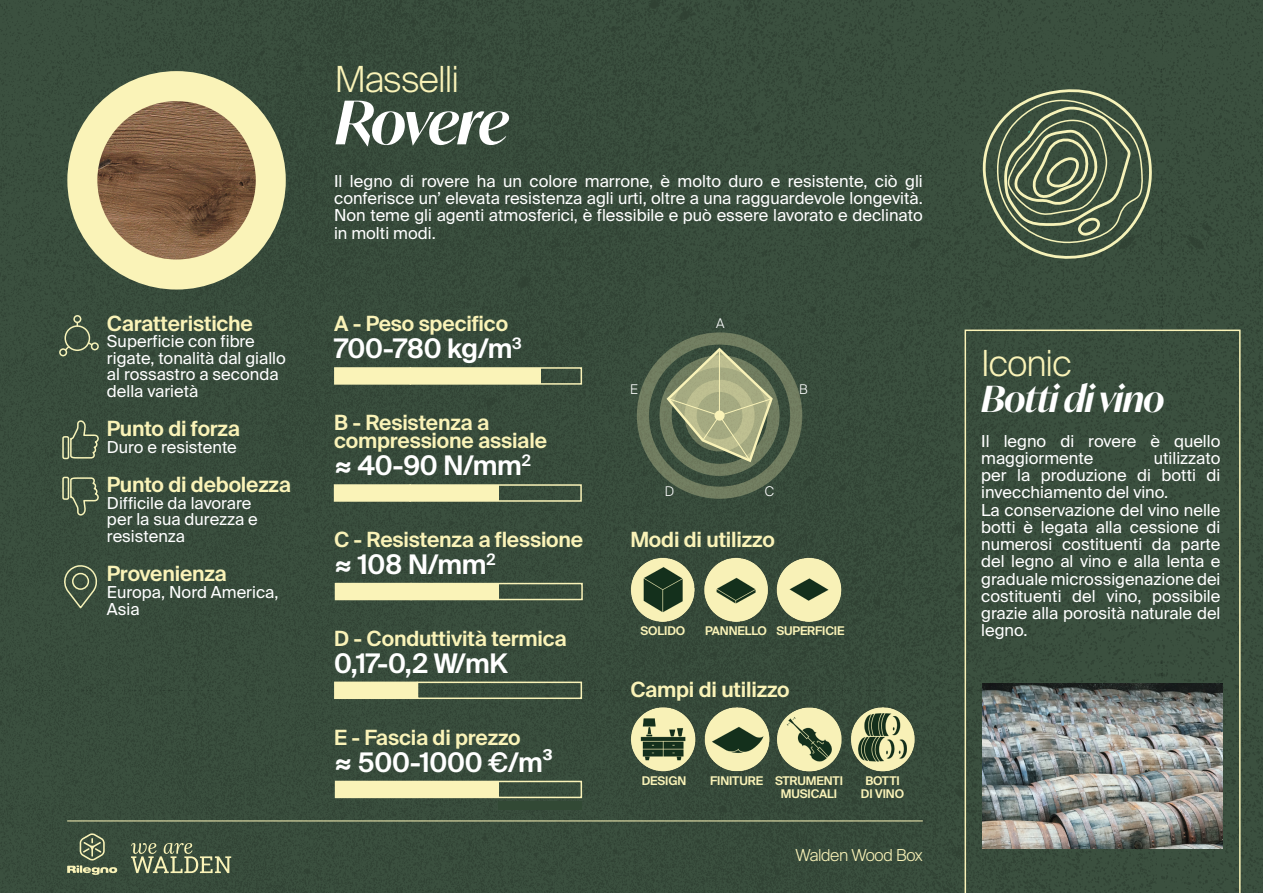
<style>
.page{position:relative;width:1263px;height:893px;background:#fff}
.page>*{position:absolute;margin:0;border:0;box-sizing:border-box;transform-origin:0 0}
.TITOLO_MATERIALE{font:italic 600 60px "Ivy Mode";letter-spacing:-.05em;color:#fff}
.TITOLO_CATEGORIA{font:300 36px "Suisse Intl";letter-spacing:-.025em;color:#faf3b8}
.TITOLO_ICONIC{font:italic 600 36px "Ivy Mode";letter-spacing:-.025em;color:#fff}
.VALORI_CARATTERISTIC{font:600 27px "Suisse Intl";letter-spacing:-.01em;color:#fff}
.Titoli_caratteristic{font:600 27px "Suisse Intl";letter-spacing:-.01em;color:#fff}
.Titoli_caratteristic-2{font:600 21px/18px "Suisse Intl";letter-spacing:-.01em;color:#faf3b8}
.Testo_normale_descri{font:16.5px/17.2px "Suisse Intl";color:#fff;text-align:justify}
.testo_normale{font:16.5px/16.5px "Suisse Intl";color:#fff}
.Titoli_caratteristic-3{font:16.5px/17.2px "Suisse Intl";color:#fff}
.t1{font:300 16.5px "Suisse Intl";letter-spacing:-.025em;color:#faf3b8}
.t2{font:300 13.35px "Suisse Intl";color:#fff}
.VOCI_UTILIZZO{font:600 12px/13.5px "Suisse Intl";letter-spacing:-.01em;color:#faf3b8;text-align:center}
</style>
<div class="page">
<div style="left:0;top:0;width:1161px;height:690px;background:#384c3c"></div>
<img style="left:1161px;top:0;width:102px;height:690px">
<img style="left:1240px;top:693px;width:23px;height:200px">
<div style="left:0;top:690px;width:964px;height:203px;background:#384c3c"></div>
<div style="left:637px;top:332px;width:165px;height:167px;border:12px solid #faf3b8;border-radius:50%"></div>
<div style="left:659px;top:355px;width:120px;height:121px;border:12px solid #faf3b8;border-radius:50%"></div>
<svg style="left:964px;top:330px;width:276px;height:563px"></svg>
<img style="left:82px;top:89px;width:189px;height:177px">
<div style="left:67px;top:71px;width:219px;height:219px;border:30px solid #faf3b8;border-radius:50%"></div>
<svg style="left:67px;top:833px;width:50px;height:42px"></svg>
<svg style="left:131px;top:843px;width:100px;height:30px"></svg>
<hr style="left:67px;top:820px;width:856px;height:1px;background:#faf3b8">
<img style="left:630px;top:703px;width:70px;height:71px">
<img style="left:702px;top:706px;width:70px;height:71px">
<img style="left:626px;top:553px;width:71px;height:71px">
<img style="left:701px;top:553px;width:71px;height:71px">
<img style="left:774px;top:553px;width:72px;height:71px">
<svg style="left:972px;top:80px;width:187px;height:189px"></svg>
<img style="left:774px;top:706px;width:71px;height:71px">
<img style="left:848px;top:706px;width:70px;height:71px">
<img style="left:983px;top:683px;width:239px;height:165px">
<svg style="left:59px;top:562px;width:39px;height:48px"></svg>
<svg style="left:62px;top:420px;width:39px;height:40px"></svg>
<svg style="left:62px;top:476px;width:39px;height:40px"></svg>
<div style="left:65px;top:325px;width:25px;height:26px;border:2px solid #f7f3b9;border-radius:50%"></div>
<div style="left:59px;top:348px;width:8px;height:8px;border:2px solid #f7f3b9;border-radius:50%"></div>
<div style="left:73px;top:315px;width:8px;height:8px;border:2px solid #f7f3b9;border-radius:50%"></div>
<div style="left:91px;top:342px;width:8px;height:8px;border:2px solid #f7f3b9;border-radius:50%"></div>
<svg style="left:63px;top:345px;width:8px;height:7px"></svg>
<svg style="left:86px;top:341px;width:8px;height:6px"></svg>
<div style="left:335px;top:583px;width:77px;height:17px;border:2px solid #faf3b8"></div>
<div style="left:335px;top:584px;width:164px;height:15px;background:#faf3b8"></div>
<div style="left:410px;top:583px;width:173px;height:17px;border:2px solid #faf3b8"></div>
<div style="left:334px;top:484px;width:77px;height:18px;border:2px solid #faf3b8"></div>
<div style="left:335px;top:485px;width:164px;height:16px;background:#faf3b8"></div>
<div style="left:409px;top:484px;width:173px;height:18px;border:2px solid #faf3b8"></div>
<div style="left:334px;top:367px;width:77px;height:18px;border:2px solid #faf3b8"></div>
<div style="left:335px;top:368px;width:205px;height:16px;background:#faf3b8"></div>
<div style="left:410px;top:367px;width:172px;height:18px;border:2px solid #faf3b8"></div>
<div style="left:335px;top:781px;width:164px;height:16px;background:#faf3b8"></div>
<div style="left:335px;top:781px;width:247px;height:17px;border:2px solid #faf3b8"></div>
<div style="left:499px;top:801px;width:83px;height:8px;background:#324935"></div>
<div style="left:334px;top:682px;width:84px;height:17px;border:2px solid #faf3b8"></div>
<div style="left:335px;top:682px;width:83px;height:16px;background:#faf3b8"></div>
<div style="left:417px;top:682px;width:165px;height:17px;border:2px solid #faf3b8"></div>
<svg style="left:665px;top:346px;width:109px;height:118px"></svg>
<hr style="left:719px;top:350px;width:1px;height:65px;background:#faf3b8">
<p class="Titoli_caratteristic-2" style="left:107px;top:315px;width:147px">Caratteristiche</p>
<p class="testo_normale" style="left:107px;top:333px;width:180px">Superficie con fibre rigate, tonalità dal giallo al rossastro a seconda della varietà</p>
<p class="Titoli_caratteristic-2" style="left:107px;top:420px;width:135px">Punto di forza</p>
<p class="testo_normale" style="left:107px;top:439px;width:131px">Duro e resistente</p>
<p class="Titoli_caratteristic-2" style="left:107px;top:476px;width:186px">Punto di debolezza</p>
<p class="testo_normale" style="left:107px;top:495px;width:152px">Difficile da lavorare per la sua durezza e resistenza</p>
<p class="Titoli_caratteristic-2" style="left:107px;top:564px;width:121px">Provenienza</p>
<p class="Titoli_caratteristic-3" style="left:107px;top:583px;width:173px">Europa, Nord America,<br>Asia</p>
<p class="TITOLO_CATEGORIA" style="left:335px;top:58px;width:126px">Masselli</p>
<p class="TITOLO_MATERIALE" style="left:335px;top:82px;width:176px">Rovere</p>
<p class="Testo_normale_descri" style="left:334px;top:173px;width:590px">Il legno di rovere ha un colore marrone, è molto duro e resistente, ciò gli conferisce un’ elevata resistenza agli urti, oltre a una ragguardevole longevità.<br>Non teme gli agenti atmosferici, è flessibile e può essere lavorato e declinato in molti modi.</p>
<p class="Titoli_caratteristic-2" style="left:334px;top:315px;width:176px">A - Peso specifico</p>
<p class="VALORI_CARATTERISTIC" style="left:334px;top:333px;width:189px">700-780 kg/m<sup>3</sup></p>
<p class="Titoli_caratteristic-2" style="left:334px;top:414px;width:214px">B - Resistenza a compressione assiale</p>
<p class="Titoli_caratteristic" style="left:334px;top:450px;width:198px">≈ 40-90 N/mm<sup>2</sup></p>
<p class="Titoli_caratteristic-2" style="left:334px;top:531px;width:251px">C - Resistenza a flessione</p>
<p class="Titoli_caratteristic" style="left:334px;top:549px;width:163px">≈ 108 N/mm<sup>2</sup></p>
<p class="Titoli_caratteristic-2" style="left:334px;top:629px;width:234px">D - Conduttività termica</p>
<p class="VALORI_CARATTERISTIC" style="left:334px;top:647px;width:175px">0,17-0,2 W/mK</p>
<p class="Titoli_caratteristic-2" style="left:334px;top:728px;width:188px">E - Fascia di prezzo</p>
<p class="VALORI_CARATTERISTIC" style="left:334px;top:746px;width:220px">≈ 500-1000 €/m³</p>
<p class="t2" style="left:630px;top:382px;width:9px">E</p>
<p class="t2" style="left:716px;top:316px;width:10px">A</p>
<p class="t2" style="left:799px;top:382px;width:10px">B</p>
<p class="t2" style="left:665px;top:483px;width:11px">D</p>
<p class="t2" style="left:765px;top:483px;width:11px">C</p>
<p class="Titoli_caratteristic-2" style="left:630px;top:531px;width:146px">Modi di utilizzo</p>
<p class="VOCI_UTILIZZO" style="left:640px;top:624px;width:46px">SOLIDO</p>
<p class="VOCI_UTILIZZO" style="left:705px;top:624px;width:63px">PANNELLO</p>
<p class="VOCI_UTILIZZO" style="left:776px;top:624px;width:70px">SUPERFICIE</p>
<p class="Titoli_caratteristic-2" style="left:630px;top:680px;width:161px">Campi di utilizzo</p>
<p class="VOCI_UTILIZZO" style="left:642px;top:774px;width:46px">DESIGN</p>
<p class="VOCI_UTILIZZO" style="left:710px;top:774px;width:54px">FINITURE</p>
<p class="VOCI_UTILIZZO" style="left:775px;top:774px;width:69px">STRUMENTI<br>MUSICALI</p>
<p class="VOCI_UTILIZZO" style="left:861px;top:774px;width:45px">BOTTI<br>DI VINO</p>
<p class="t1" style="left:795px;top:846px;width:129px">Walden Wood Box</p>
<p class="TITOLO_CATEGORIA" style="left:981px;top:342px;width:92px">Iconic</p>
<p class="TITOLO_ICONIC" style="left:981px;top:375px;width:185px">Botti di vino</p>
<p class="Testo_normale_descri" style="left:981px;top:432px;width:241px">Il legno di rovere è quello maggiormente</p>
<p class="Testo_normale_descri" style="left:981px;top:449px;width:241px;text-indent:172px">utilizzato per la produzione di botti di invecchiamento del vino.</p>
<p class="Testo_normale_descri" style="left:981px;top:501px;width:241px">La conservazione del vino nelle botti è legata alla cessione di numerosi costituenti da parte del legno al vino e alla lenta e graduale microssigenazione dei costituenti del vino, possibile grazie alla porosità naturale del legno.</p>
</div>
